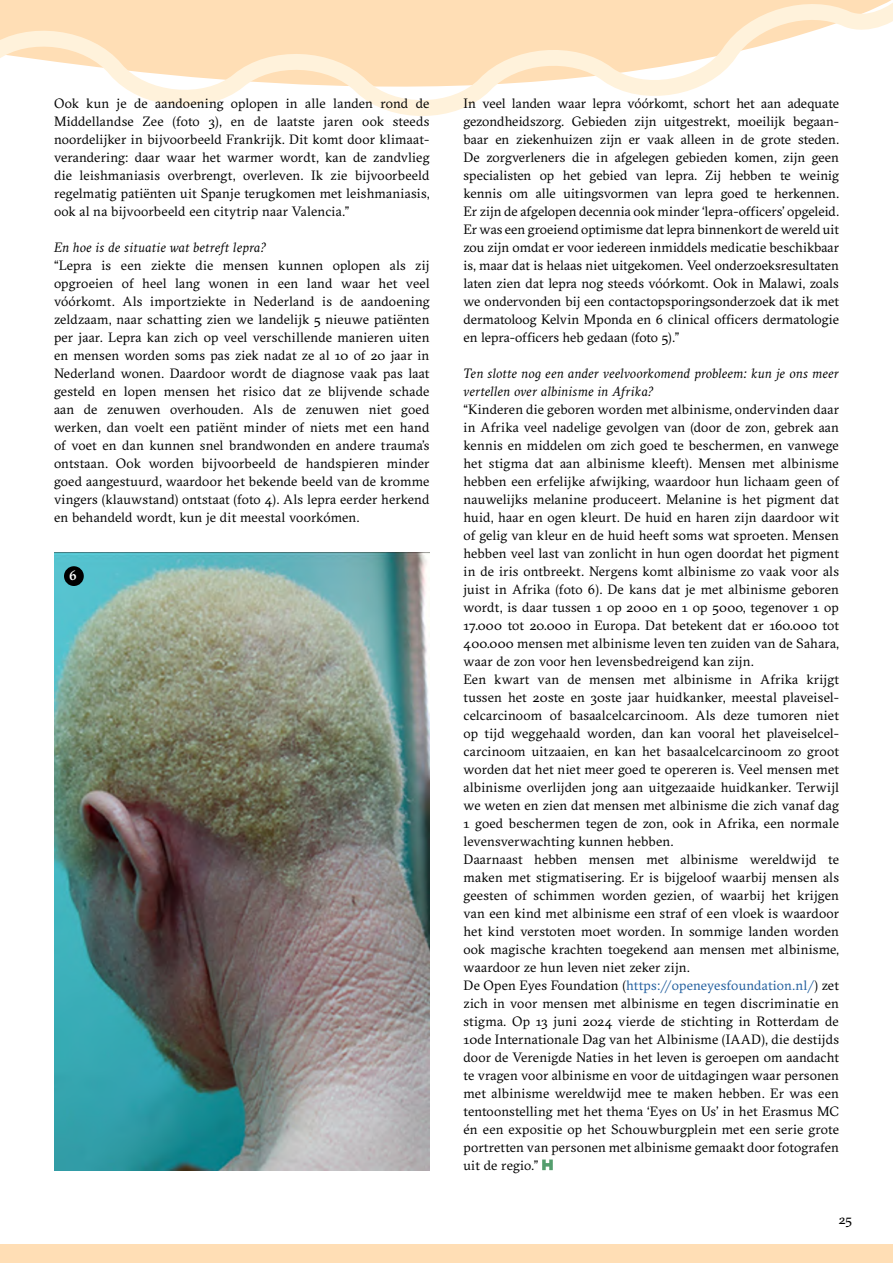
<style>
.page{position:relative;width:893px;height:1263px;background:#fff}
.page>*{position:absolute;margin:0;border:0;box-sizing:border-box;transform-origin:0 0}
.t1{font:13.5px/18px "GT Sectra";letter-spacing:.01em;color:#000;text-align:justify}
.t2{font:italic 13.5px/18px "GT Sectra";letter-spacing:.015em;color:#000}
.t3{font:500 13.5px "GT Sectra";color:#fff}
.s1{color:#215e9e}
</style>
<div class="page">
<svg style="left:0;top:0;width:893px;height:116px"></svg>
<img style="left:54px;top:553px;width:375px;height:618px">
<div style="left:64px;top:566px;width:20px;height:20px;background:#000;border-radius:50%"></div>
<svg style="left:542px;top:1159px;width:11px;height:11px"></svg>
<div style="left:0;top:1245px;width:893px;height:18px;background:#ffdeb5"></div>
<p class="t1" style="left:54px;top:94px;width:377px">Ook kun je de aandoening oplopen in alle landen rond de Middellandse Zee (foto 3), en de laatste jaren ook steeds noordelijker in bijvoorbeeld Frankrijk. Dit komt door klimaat&shy;verandering: daar waar het warmer wordt, kan de zandvlieg die leishmaniasis overbrengt, overleven. Ik zie bijvoorbeeld regelmatig patiënten uit Spanje terugkomen met leishmaniasis, ook al na bijvoorbeeld een citytrip naar Valencia.”</p>
<p class="t2" style="left:54px;top:238px;width:213px">En hoe is de situatie wat betreft lepra?</p>
<p class="t1" style="left:54px;top:256px;width:377px">“Lepra is een ziekte die mensen kunnen oplopen als zij opgroeien of heel lang wonen in een land waar het veel vóórkomt. Als importziekte in Nederland is de aandoening zeldzaam, naar schatting zien we landelijk 5 nieuwe patiënten per jaar. Lepra kan zich op veel verschillende manieren uiten en mensen worden soms pas ziek nadat ze al 10 of 20 jaar in Nederland wonen. Daardoor wordt de diagnose vaak pas laat gesteld en lopen mensen het risico dat ze blijvende schade aan de zenuwen overhouden. Als de zenuwen niet goed werken, dan voelt een patiënt minder of niets met een hand of voet en dan kunnen snel brandwonden en andere trauma’s ontstaan. Ook worden bijvoorbeeld de handspieren minder goed aangestuurd, waardoor het bekende beeld van de kromme vingers (klauwstand) ontstaat (foto 4). Als lepra eerder herkend en behandeld wordt, kun je dit meestal voorkómen.</p>
<p class="t3" style="left:69px;top:567px;width:9px">6</p>
<p class="t1" style="left:463px;top:94px;width:377px">In veel landen waar lepra vóórkomt, schort het aan adequate gezondheidszorg. Gebieden zijn uitgestrekt, moeilijk begaan&shy;baar en ziekenhuizen zijn er vaak alleen in de grote steden.<br>De zorgverleners die in afgelegen gebieden komen, zijn geen specialisten op het gebied van lepra. Zij hebben te weinig kennis om alle uitingsvormen van lepra goed te herkennen.<br>Er zijn de afgelopen decennia ook minder ‘lepra-officers’ opgeleid.<br>Er was een groeiend optimisme dat lepra binnenkort de wereld uit zou zijn omdat er voor iedereen inmiddels medicatie beschikbaar is, maar dat is helaas niet uitgekomen. Veel onderzoeksresultaten laten zien dat lepra nog steeds vóórkomt. Ook in Malawi, zoals we ondervonden bij een contactopsporingsonderzoek dat ik met dermatoloog Kelvin Mponda en 6 clinical officers dermatologie en lepra-officers heb gedaan (foto 5).”</p>
<p class="t2" style="left:463px;top:364px;width:377px">Ten slotte nog een ander veelvoorkomend probleem: kun je ons meer vertellen over albinisme in Afrika?</p>
<p class="t1" style="left:463px;top:400px;width:377px;text-align:left">“Kinderen die geboren worden met albinisme, ondervinden daar in Afrika veel nadelige gevolgen van (door de zon, gebrek aan kennis en middelen om zich goed te beschermen, en vanwege het stigma dat aan albinisme kleeft). Mensen met albinisme hebben een erfelijke afwijking, waardoor hun lichaam geen of nauwelijks melanine produceert. Melanine is het pigment dat huid, haar en ogen kleurt. De huid en haren zijn daardoor wit of gelig van kleur en de huid heeft soms wat sproeten. Mensen hebben veel last van zonlicht in hun ogen doordat het pigment in de iris ontbreekt. Nergens komt albinisme zo vaak voor als juist in Afrika (foto 6). De kans dat je met albinisme geboren wordt, is daar tussen 1 op 2000 en 1 op 5000, tegenover 1 op 17.000 tot 20.000 in Europa. Dat betekent dat er 160.000 tot 400.000 mensen met albinisme leven ten zuiden van de Sahara, waar de zon voor hen levensbedreigend kan zijn.<br>Een kwart van de mensen met albinisme in Afrika krijgt tussen het 20ste en 30ste jaar huidkanker, meestal plaveisel&shy;celcarcinoom of basaalcelcarcinoom. Als deze tumoren niet op tijd weggehaald worden, dan kan vooral het plaveiselcel&shy;carcinoom uitzaaien, en kan het basaalcelcarcinoom zo groot worden dat het niet meer goed te opereren is. Veel mensen met albinisme overlijden jong aan uitgezaaide huidkanker. Terwijl we weten en zien dat mensen met albinisme die zich vanaf dag 1 goed beschermen tegen de zon, ook in Afrika, een normale levensverwachting kunnen hebben.<br>Daarnaast hebben mensen met albinisme wereldwijd te maken met stigmatisering. Er is bijgeloof waarbij mensen als geesten of schimmen worden gezien, of waarbij het krijgen van een kind met albinisme een straf of een vloek is waardoor het kind verstoten moet worden. In sommige landen worden ook magische krachten toegekend aan mensen met albinisme, waardoor ze hun leven niet zeker zijn.<br>De Open Eyes Foundation (<span class="s1">https://openeyesfoundation.nl/</span>) zet zich in voor mensen met albinisme en tegen discriminatie en stigma. Op 13 juni 2024 vierde de stichting in Rotterdam de 10de Internationale Dag van het Albinisme (IAAD), die destijds door de Verenigde Naties in het leven is geroepen om aandacht te vragen voor albinisme en voor de uitdagingen waar personen met albinisme wereldwijd mee te maken hebben. Er was een tentoonstelling met het thema ‘Eyes on Us’ in het Erasmus MC én een expositie op het Schouwburgplein met een serie grote portretten van personen met albinisme gemaakt door fotografen uit de regio.”</p>
<p class="t1" style="left:839px;top:1210px;width:15px">25</p>
</div>
